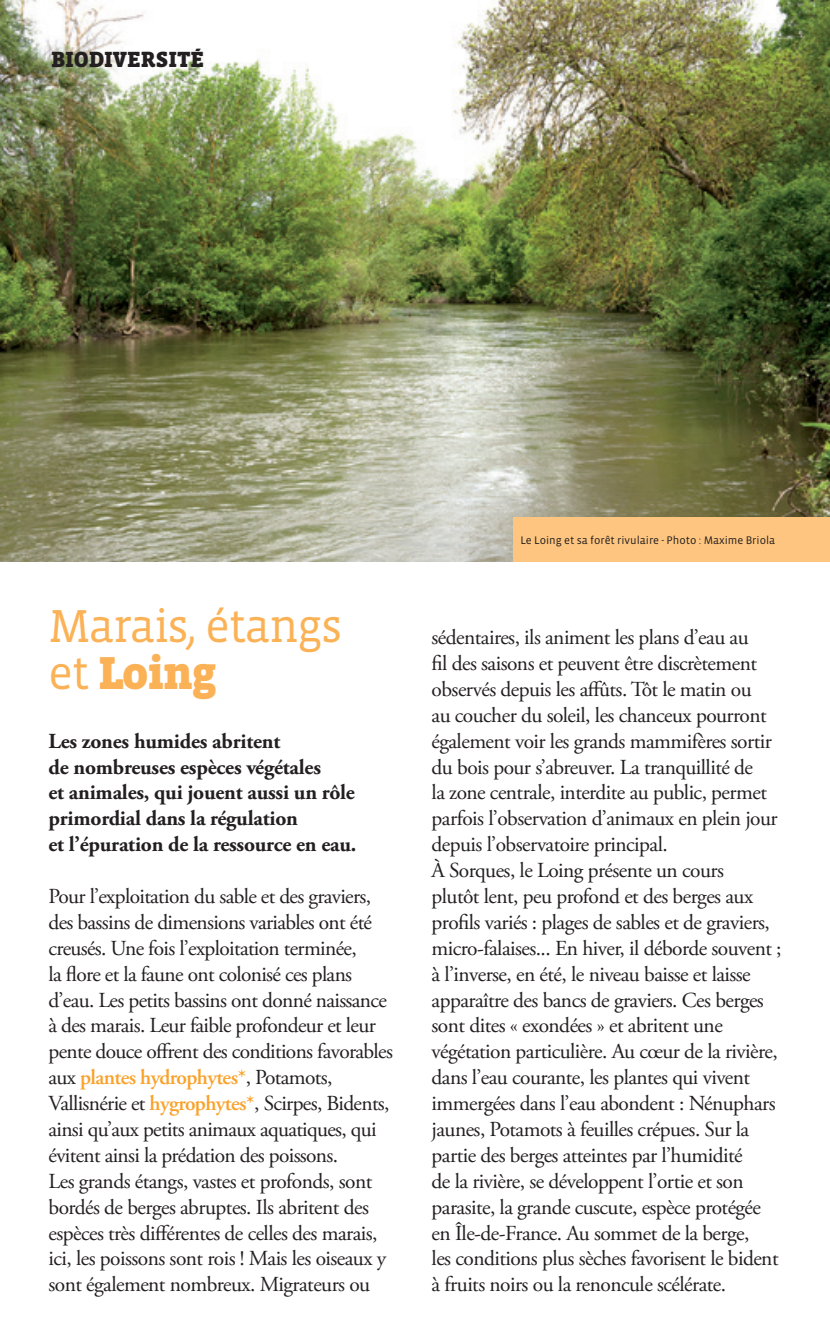
<style>
.page{position:relative;width:830px;height:1340px;background:#fff}
.page>*{position:absolute;margin:0;border:0;box-sizing:border-box;transform-origin:0 0}
.t1{font:47.25px/47.2px "Vista Slab OTCE";letter-spacing:-.03em;color:#fbb257}
.t2{font:900 22.5px "Vista Slab OTCE";color:#231f20}
.t3{font:21.38px/25.9px "Adobe Garamond Pro";letter-spacing:-.025em;color:#231f20}
.t4{font:700 21.38px/25.9px "Adobe Garamond Pro";letter-spacing:-.01em;color:#231f20}
.t5{font:11.25px "Vista Sans OTCE";color:#231f20}
.s1{font-weight:900}
.s2{font-weight:600;color:#f9a22b}
</style>
<div class="page">
<img style="left:0;top:0;width:829px;height:561px">
<div style="left:513px;top:517px;width:316px;height:44px;background:#fdc57f"></div>
<p class="t2" style="left:51px;top:47px;width:155px">BIODIVERSITÉ</p>
<p class="t1" style="left:48px;top:602px;width:295px">Marais, étangs et <span class="s1">Loing</span></p>
<p class="t4" style="left:48px;top:728px;width:309px">Les zones humides abritent<br>de nombreuses espèces végétales<br>et animales, qui jouent aussi un rôle primordial dans la régulation<br>et l’épuration de la ressource en eau.</p>
<p class="t3" style="left:48px;top:884px;width:346px">Pour l’exploitation du sable et des graviers, des bassins de dimensions variables ont été creusés. Une fois l’exploitation terminée,<br>la flore et la faune ont colonisé ces plans d’eau. Les petits bassins ont donné naissance à des marais. Leur faible profondeur et leur pente douce offrent des conditions favorables aux <span class="s2">plantes hydrophytes*</span>, Potamots, Vallisnérie et <span class="s2">hygrophytes*</span>, Scirpes, Bidents, ainsi qu’aux petits animaux aquatiques, qui évitent ainsi la prédation des poissons.</p>
<p class="t3" style="left:48px;top:1168px;width:339px">Les grands étangs, vastes et profonds, sont bordés de berges abruptes. Ils abritent des espèces très différentes de celles des marais, ici, les poissons sont rois ! Mais les oiseaux y sont également nombreux. Migrateurs ou</p>
<p class="t5" style="left:520px;top:534px;width:256px">Le Loing et sa forêt rivulaire - Photo : Maxime Briola</p>
<p class="t3" style="left:431px;top:625px;width:347px">sédentaires, ils animent les plans d’eau au<br>fil des saisons et peuvent être discrètement observés depuis les affûts. Tôt le matin ou<br>au coucher du soleil, les chanceux pourront également voir les grands mammifères sortir du bois pour s’abreuver. La tranquillité de<br>la zone centrale, interdite au public, permet parfois l’observation d’animaux en plein jour depuis l’observatoire principal.</p>
<p class="t3" style="left:431px;top:858px;width:351px">À Sorques, le Loing présente un cours<br>plutôt lent, peu profond et des berges aux profils variés : plages de sables et de graviers, micro-falaises... En hiver, il déborde souvent ; à l’inverse, en été, le niveau baisse et laisse apparaître des bancs de graviers. Ces berges sont dites « exondées » et abritent une végétation particulière. Au cœur de la rivière, dans l’eau courante, les plantes qui vivent immergées dans l’eau abondent : Nénuphars jaunes, Potamots à feuilles crépues. Sur la partie des berges atteintes par l’humidité<br>de la rivière, se développent l’ortie et son parasite, la grande cuscute, espèce protégée en Île-de-France. Au sommet de la berge,<br>les conditions plus sèches favorisent le bident à fruits noirs ou la renoncule scélérate.</p>
</div>
